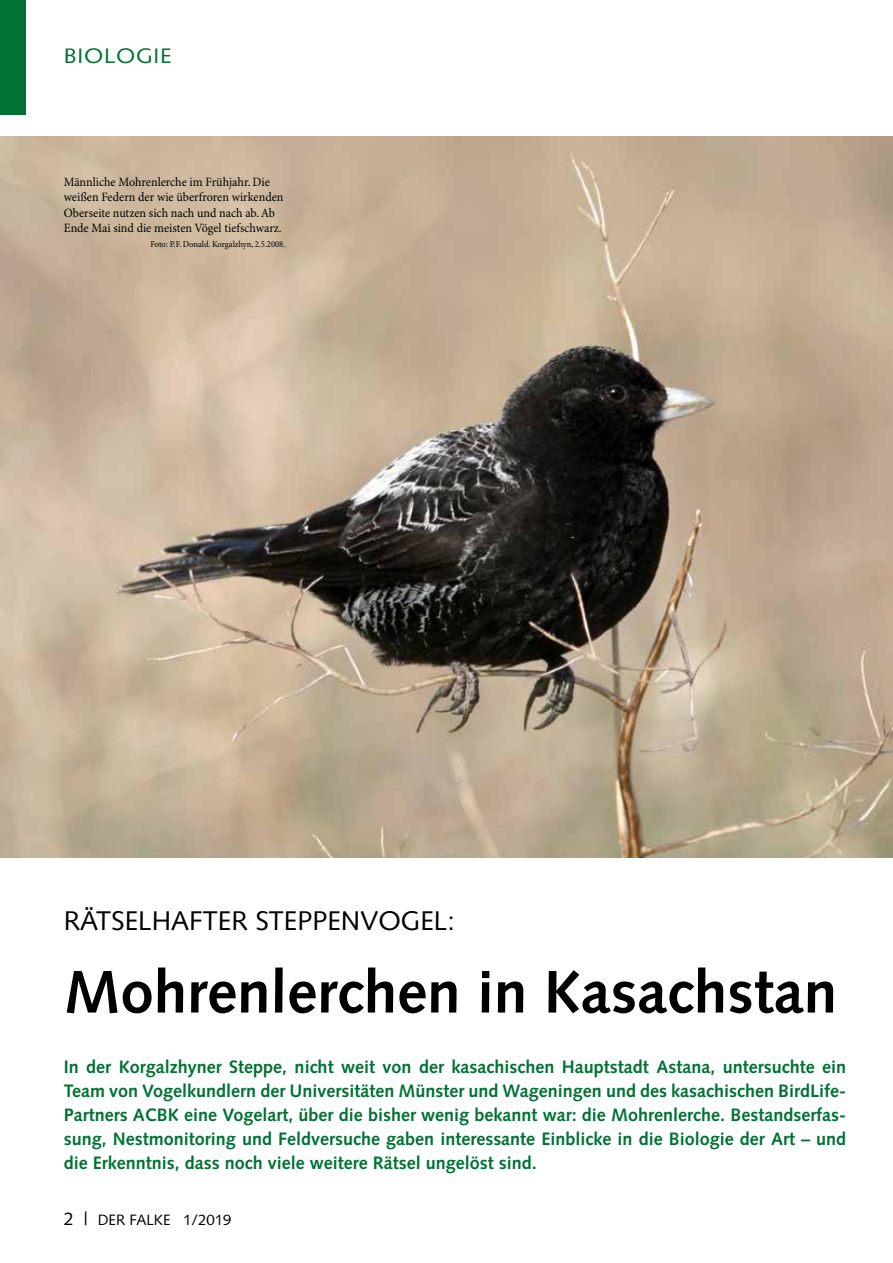
<style>
.page{position:relative;width:893px;height:1263px;background:#fff}
.page>*{position:absolute;margin:0;border:0;box-sizing:border-box;transform-origin:0 0}
.t1{font:700 60px "Syntax LT Std";color:#000}
.t2{font:27px "Syntax LT Std";color:#000}
.t3{font:21px "Syntax LT Std";letter-spacing:.025em;color:#007233;scale:1.1 1}
.t4{font:700 18px/24px "Syntax LT Std";color:#007233;text-align:justify}
.t5{font:15px "Syntax LT Std";color:#000}
.t6{font:12.75px/15.3px "Minion Pro";color:#000;scale:.95 1}
.t7{font:9px "Minion Pro";color:#000;scale:.95 1}
.s1{font-size:18px}
</style>
<div class="page">
<div style="left:0;top:0;width:26px;height:115px;background:#007233"></div>
<img style="left:0;top:136px;width:893px;height:722px">
<p class="t3" style="left:64px;top:43px;width:100px">BIOLOGIE</p>
<p class="t6" style="left:64px;top:175px;width:233px">Männliche Mohrenlerche im Frühjahr. Die weißen Federn der wie überfroren wirkenden Oberseite nutzen sich nach und nach ab. Ab Ende Mai sind die meisten Vögel tiefschwarz.</p>
<p class="t7" style="left:150px;top:239px;width:143px">Foto: P.F. Donald. Korgalzhyn, 2.5.2008.</p>
<h2 class="t2" style="left:64px;top:905px;width:393px">RÄTSELHAFTER STEPPENVOGEL:</h2>
<h1 class="t1" style="left:64px;top:957px;width:775px">Mohrenlerchen in Kasachstan</h1>
<p class="t4" style="left:64px;top:1055px;width:784px">In der Korgalzhyner Steppe, nicht weit von der kasachischen Hauptstadt Astana, untersuchte ein Team von Vogelkundlern der Universitäten Münster und Wageningen und des kasachischen BirdLife-Partners ACBK eine Vogelart, über die bisher wenig bekannt war: die Mohrenlerche. Bestandserfas&shy;sung, Nestmonitoring und Feldversuche gaben interessante Einblicke in die Biologie der Art – und die Erkenntnis, dass noch viele weitere Rätsel ungelöst sind.</p>
<p class="t5" style="left:64px;top:1211px;width:169px"><span class="s1">2 |</span> DER FALKE 1/2019</p>
</div>
